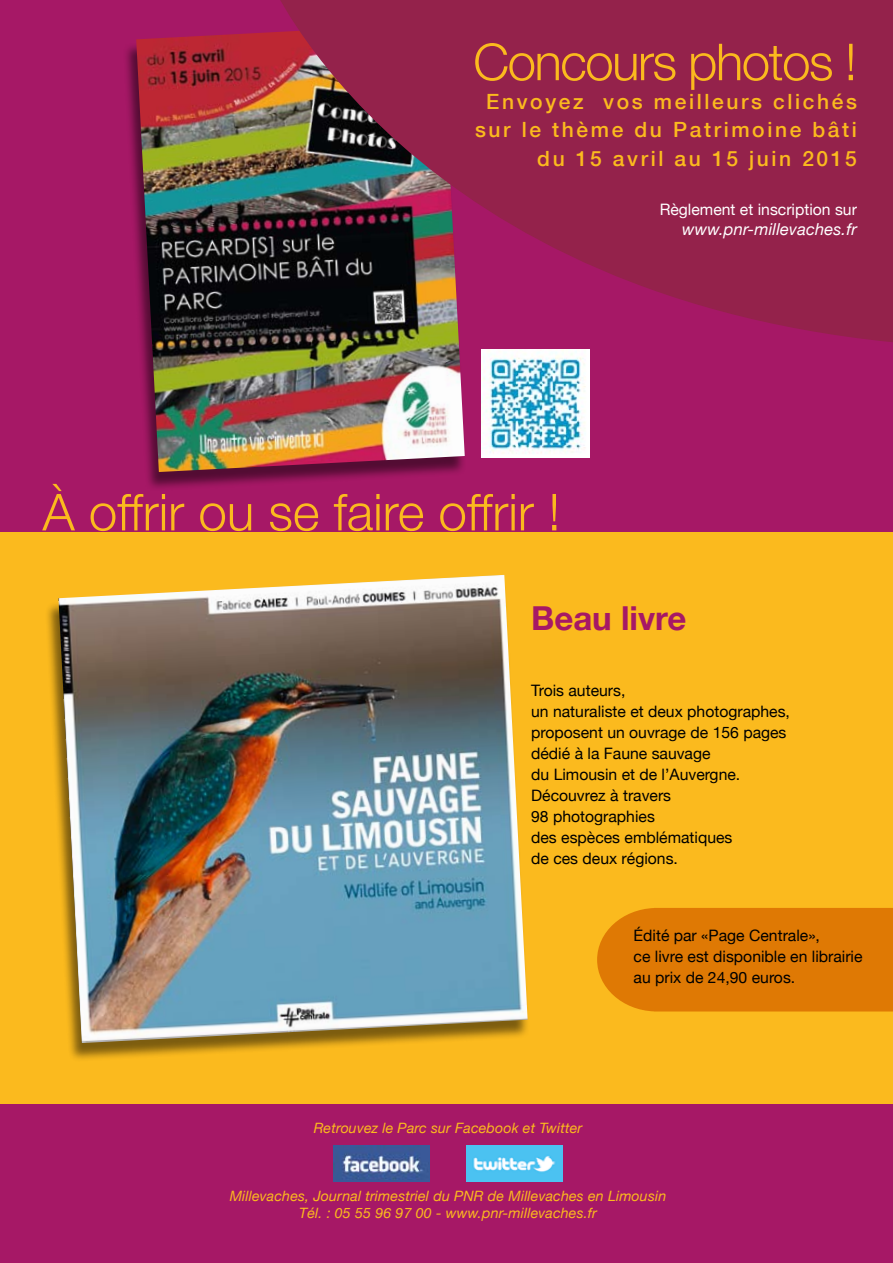
<style>
.page{position:relative;width:893px;height:1263px;background:#a61866}
.page>*{position:absolute;margin:0;border:0;box-sizing:border-box;transform-origin:0 0}
.t1{font:300 51px "Helvetica Neue";color:#fbba1e}
.t2{font:300 51px "Helvetica Neue";letter-spacing:-.02em;color:#fbba1e}
.t3{font:700 33px "Helvetica Neue";color:#a61866}
.t4{font:500 21px/28.5px "Helvetica Neue";letter-spacing:.125em;color:#fbba1e;text-align:right}
.t5{font:italic 16.5px "Helvetica Neue";letter-spacing:.01em;color:#fff}
.t6{font:15.75px/21px "Helvetica Neue";color:#000}
.t7{font:15.75px "Helvetica Neue";color:#fff}
.t8{font:italic 14.25px/17.1px "Helvetica Neue";letter-spacing:.01em;color:#fbba1e;text-align:center}
</style>
<div class="page">
<div style="left:122px;top:26px;width:351px;height:472px;background:#000;opacity:.5"></div>
<img style="left:136px;top:26px;width:329px;height:446px">
<svg style="left:268px;top:0;width:625px;height:345px;background:#87284b"></svg>
<div style="left:0;top:532px;width:893px;height:571px;background:#fbba1e"></div>
<div style="left:44px;top:578px;width:493px;height:492px;background:#000;opacity:.5"></div>
<img style="left:58px;top:575px;width:470px;height:468px">
<div style="left:597px;top:908px;width:296px;height:103px;background:#df7904"></div>
<img style="left:333px;top:1145px;width:97px;height:36px">
<img style="left:467px;top:1146px;width:95px;height:35px">
<img style="left:481px;top:349px;width:108px;height:108px">
<h1 class="t2" style="left:473px;top:31px;width:385px">Concours photos !</h1>
<h3 class="t4" style="left:475px;top:87px;width:383px">Envoyez vos meilleurs clichés sur le thème du Patrimoine bâti du 15 avril au 15 juin 2015</h3>
<p class="t7" style="left:660px;top:200px;width:199px">Règlement et inscription sur</p>
<p class="t5" style="left:682px;top:219px;width:176px">www.pnr-millevaches.fr</p>
<h1 class="t1" style="left:43px;top:481px;width:519px">à offrir ou se faire offrir !</h1>
<h2 class="t3" style="left:531px;top:597px;width:157px">Beau livre</h2>
<p class="t6" style="left:531px;top:679px;width:260px">Trois auteurs,<br>un naturaliste et deux photographes, proposent un ouvrage de 156 pages dédié à la Faune sauvage<br>du Limousin et de l’Auvergne.<br>Découvrez à travers<br>98 photographies<br>des espèces emblématiques<br>de ces deux régions.</p>
<p class="t6" style="left:634px;top:924px;width:230px">édité par «Page Centrale»,<br>ce livre est disponible en librairie au prix de 24,90 euros.</p>
<p class="t8" style="left:314px;top:1119px;width:270px">Retrouvez le Parc sur Facebook et Twitter</p>
<p class="t8" style="left:230px;top:1187px;width:438px">Millevaches, Journal trimestriel du PNR de Millevaches en Limousin<br>Tél. : 05 55 96 97 00 - www.pnr-millevaches.fr</p>
</div>
